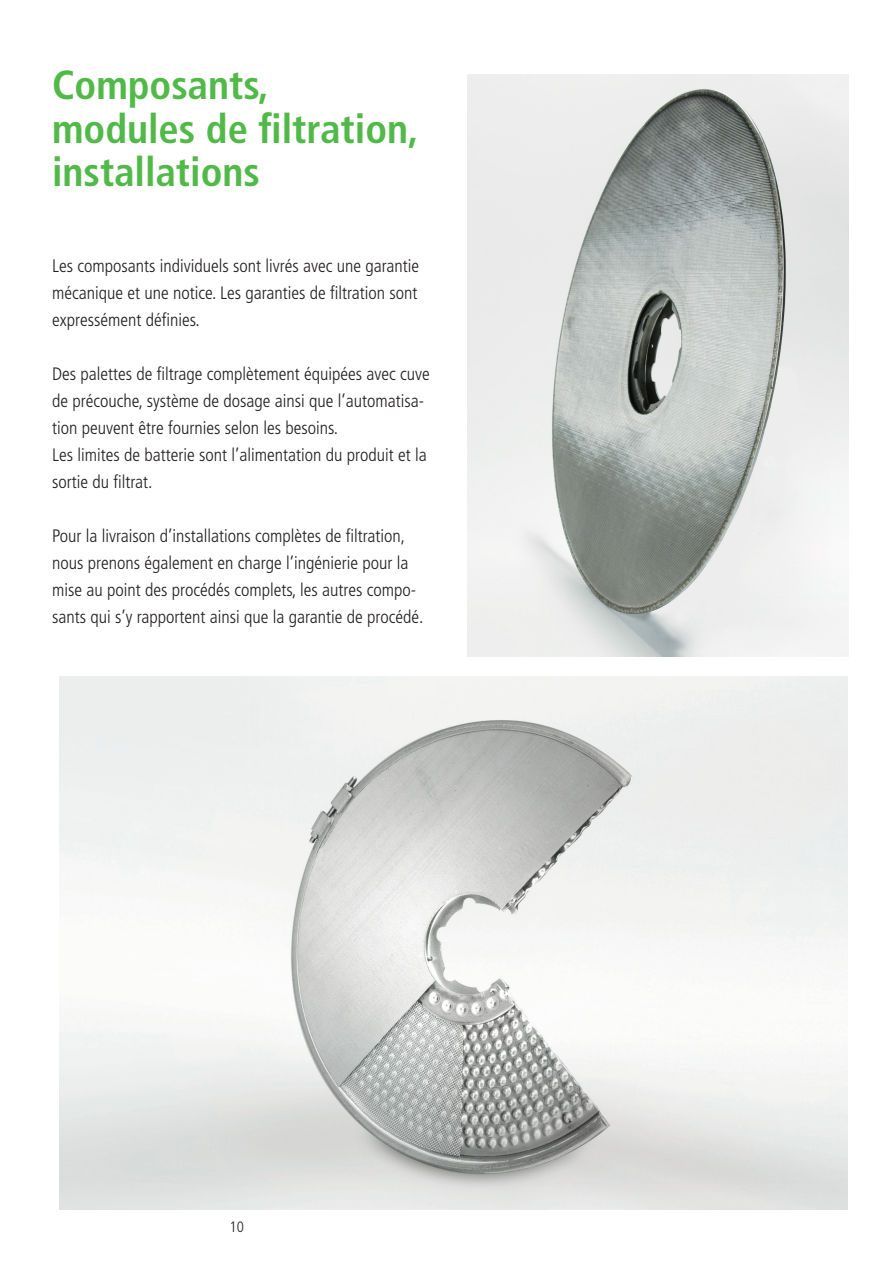
<style>
.page{position:relative;width:893px;height:1263px;background:#fff}
.page>*{position:absolute;margin:0;border:0;box-sizing:border-box;transform-origin:0 0}
.t1{font:700 condensed 40.5px/43.5px "Frutiger";color:#51b948}
.t2{font:300 condensed 18px/27px "Frutiger";color:#231f20}
.t3{font:300 condensed 15px "Frutiger";color:#231f20}
</style>
<div class="page">
<img style="left:60px;top:676px;width:788px;height:534px">
<img style="left:467px;top:74px;width:381px;height:582px">
<h1 class="t1" style="left:52px;top:64px;width:368px">Composants, modules de filtration, installations</h1>
<p class="t2" style="left:52px;top:253px;width:369px;text-align:justify">Les composants individuels sont livrés avec une garantie mécanique et une notice. Les garanties de filtration sont expressément définies.</p>
<p class="t2" style="left:52px;top:361px;width:379px">Des palettes de filtrage complètement équipées avec cuve de précouche, système de dosage ainsi que l’automatisa&shy;tion peuvent être fournies selon les besoins.<br>Les limites de batterie sont l’alimentation du produit et la sortie du filtrat.</p>
<p class="t2" style="left:52px;top:523px;width:373px">Pour la livraison d’installations complètes de filtration, nous prenons également en charge l’ingénierie pour la mise au point des procédés complets, les autres compo&shy;sants qui s’y rapportent ainsi que la garantie de procédé.</p>
<p class="t3" style="left:230px;top:1219px;width:16px">10</p>
</div>
